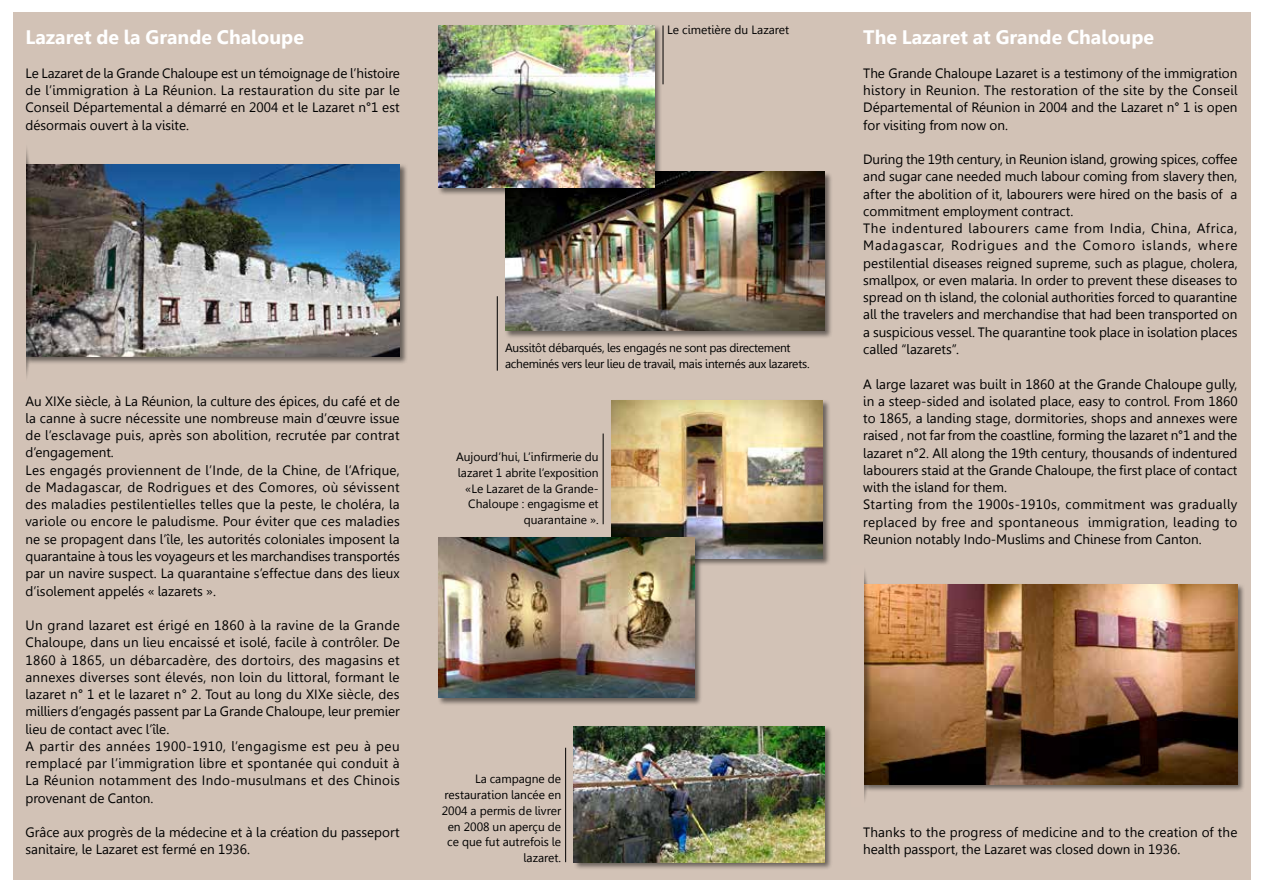
<style>
.page{position:relative;width:1263px;height:893px;background:#fff}
.page>*{position:absolute;margin:0;border:0;box-sizing:border-box;transform-origin:0 0}
.t1{font:700 19.5px "Leelawadee";color:#fff}
.t2{font:13.5px/17.2px "Leelawadee";letter-spacing:.005em;color:#000}
.t3{font:12px/15.8px "Leelawadee";color:#000;text-align:right}
.t4{font:12px/15.8px "Leelawadee";letter-spacing:-.02em;color:#000}
</style>
<div class="page">
<div style="left:13px;top:13px;width:1237px;height:867px;background:#d2c2b6"></div>
<div style="left:610px;top:399px;width:221px;height:167px;background:#000;opacity:.5"></div>
<img style="left:611px;top:400px;width:211px;height:158px">
<div style="left:504px;top:171px;width:329px;height:168px;background:#000;opacity:.5"></div>
<img style="left:505px;top:172px;width:320px;height:159px">
<div style="left:437px;top:24px;width:226px;height:172px;background:#000;opacity:.5"></div>
<img style="left:438px;top:26px;width:216px;height:162px">
<div style="left:437px;top:536px;width:265px;height:170px;background:#000;opacity:.5"></div>
<img style="left:438px;top:537px;width:256px;height:161px">
<div style="left:573px;top:725px;width:260px;height:145px;background:#000;opacity:.5"></div>
<img style="left:574px;top:726px;width:250px;height:136px">
<hr style="left:603px;top:433px;width:1px;height:91px;background:#000">
<hr style="left:497px;top:296px;width:1px;height:75px;background:#000">
<hr style="left:565px;top:748px;width:1px;height:114px;background:#000">
<hr style="left:663px;top:26px;width:1px;height:58px;background:#000">
<div style="left:25px;top:163px;width:383px;height:202px;background:#000;opacity:.5"></div>
<img style="left:35px;top:165px;width:365px;height:192px">
<svg style="left:33px;top:163px;width:2px;height:200px"></svg>
<svg style="left:26px;top:148px;width:7px;height:229px;background:#554d46"></svg>
<div style="left:13px;top:141px;width:13px;height:241px;background:#d3c2b6"></div>
<div style="left:862px;top:583px;width:383px;height:209px;background:#000;opacity:.5"></div>
<img style="left:872px;top:585px;width:365px;height:199px">
<svg style="left:871px;top:583px;width:1px;height:208px"></svg>
<svg style="left:863px;top:571px;width:8px;height:229px"></svg>
<div style="left:851px;top:565px;width:12px;height:242px;background:#d3c2b6"></div>
<h1 class="t1" style="left:26px;top:26px;width:280px">Lazaret de la Grande Chaloupe</h1>
<p class="t2" style="left:26px;top:65px;width:376px;text-align:justify">Le Lazaret de la Grande Chaloupe est un témoignage de l’histoire de l’immigration à La Réunion. La restauration du site par le Conseil Départemental a démarré en 2004 et le Lazaret n°1 est désormais ouvert à la visite.</p>
<p class="t3" style="left:667px;top:22px;width:124px">Le cimetière du Lazaret</p>
<p class="t2" style="left:26px;top:392px;width:376px">Au XIXe siècle, à La Réunion, la culture des épices, du café et de la canne à sucre nécessite une nombreuse main d’œuvre issue de l’esclavage puis, après son abolition, recrutée par contrat d’engagement.<br>Les engagés proviennent de l’Inde, de la Chine, de l’Afrique, de Madagascar, de Rodrigues et des Comores, où sévissent des maladies pestilentielles telles que la peste, le choléra, la variole ou encore le paludisme. Pour éviter que ces maladies ne se propagent dans l’île, les autorités coloniales imposent la quarantaine à tous les voyageurs et les marchandises transportés par un navire suspect. La quarantaine s’effectue dans des lieux d’isolement appelés « lazarets ».</p>
<p class="t2" style="left:26px;top:617px;width:376px">Un grand lazaret est érigé en 1860 à la ravine de la Grande Chaloupe, dans un lieu encaissé et isolé, facile à contrôler. De 1860 à 1865, un débarcadère, des dortoirs, des magasins et annexes diverses sont élevés, non loin du littoral, formant le lazaret n° 1 et le lazaret n° 2. Tout au long du XIXe siècle, des milliers d’engagés passent par La Grande Chaloupe, leur premier lieu de contact avec l’île.<br>A partir des années 1900-1910, l’engagisme est peu à peu remplacé par l’immigration libre et spontanée qui conduit à La Réunion notamment des Indo-musulmans et des Chinois provenant de Canton.</p>
<p class="t2" style="left:26px;top:824px;width:376px">Grâce aux progrès de la médecine et à la création du passeport sanitaire, le Lazaret est fermé en 1936.</p>
<p class="t4" style="left:505px;top:340px;width:306px">Aussitôt débarqués, les engagés ne sont pas directement acheminés vers leur lieu de travail, mais internés aux lazarets.</p>
<p class="t3" style="left:456px;top:449px;width:144px">Aujourd’hui, L’infirmerie du lazaret 1 abrite l’exposition «Le Lazaret de la Grande-<br>Chaloupe : engagisme et quarantaine ».</p>
<p class="t3" style="left:442px;top:771px;width:121px">La campagne de restauration lancée en<br>2004 a permis de livrer en 2008 un aperçu de ce que fut autrefois le lazaret.</p>
<h1 class="t1" style="left:863px;top:26px;width:292px">The Lazaret at Grande Chaloupe</h1>
<p class="t2" style="left:863px;top:65px;width:376px;text-align:justify">The Grande Chaloupe Lazaret is a testimony of the immigration history in Reunion. The restoration of the site by the Conseil Départemental of Réunion in 2004 and the Lazaret n° 1 is open for visiting from now on.</p>
<p class="t2" style="left:863px;top:151px;width:376px">During the 19th century, in Reunion island, growing spices, coffee and sugar cane needed much labour coming from slavery then, after the abolition of it, labourers were hired on the basis of a commitment employment contract.<br>The indentured labourers came from India, China, Africa, Madagascar, Rodrigues and the Comoro islands, where pestilential diseases reigned supreme, such as plague, cholera, smallpox, or even malaria. In order to prevent these diseases to spread on th island, the colonial authorities forced to quarantine all the travelers and merchandise that had been transported on a suspicious vessel. The quarantine took place in isolation places called “lazarets”.</p>
<p class="t2" style="left:863px;top:375px;width:376px">A large lazaret was built in 1860 at the Grande Chaloupe gully, in a steep-sided and isolated place, easy to control. From 1860 to 1865, a landing stage, dormitories, shops and annexes were raised , not far from the coastline, forming the lazaret n°1 and the lazaret n°2. All along the 19th century, thousands of indentured labourers staid at the Grande Chaloupe, the first place of contact with the island for them.<br>Starting from the 1900s-1910s, commitment was gradually replaced by free and spontaneous immigration, leading to Reunion notably Indo-Muslims and Chinese from Canton.</p>
<p class="t2" style="left:863px;top:824px;width:376px">Thanks to the progress of medicine and to the creation of the health passport, the Lazaret was closed down in 1936.</p>
</div>
